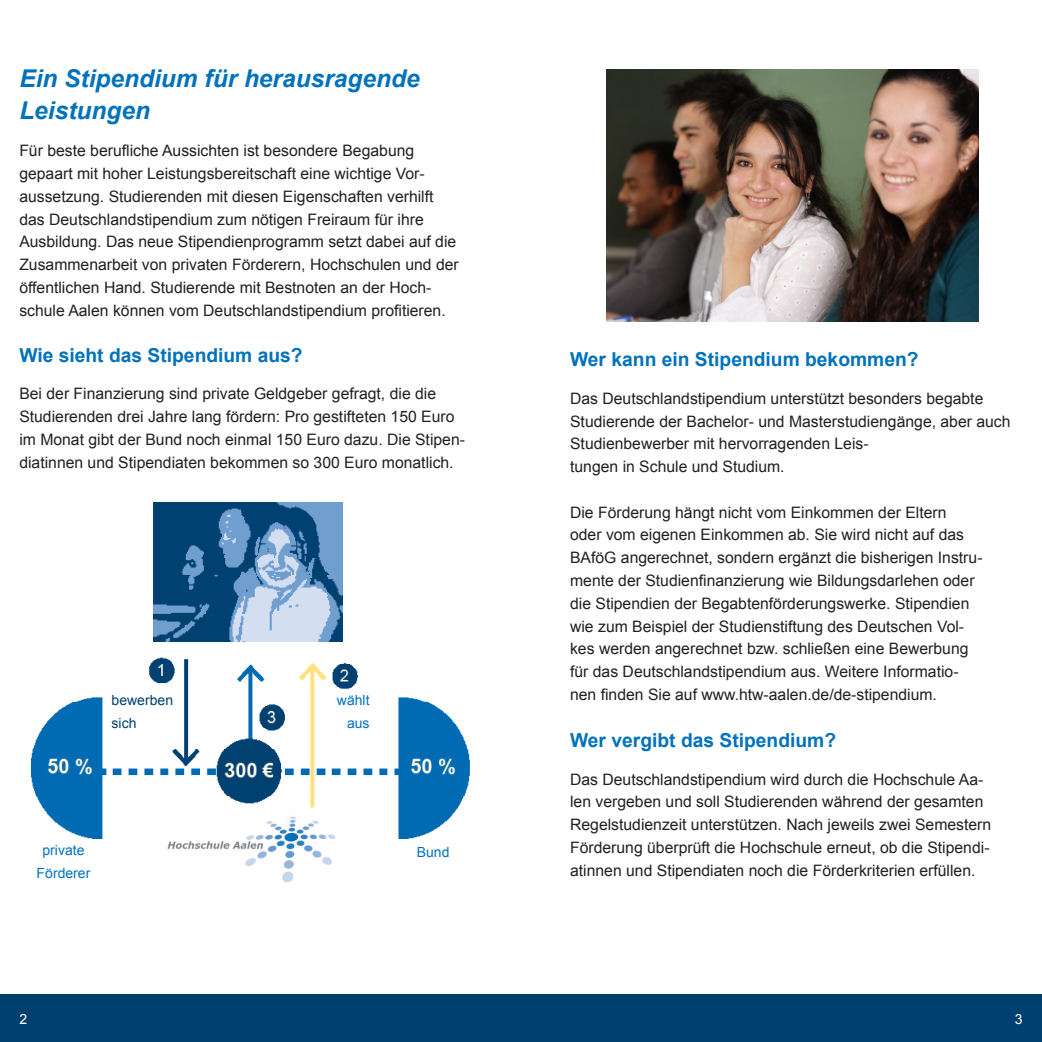
<style>
.page{position:relative;width:1042px;height:1042px;background:#fff}
.page>*{position:absolute;margin:0;border:0;box-sizing:border-box;transform-origin:0 0}
.Überschrift_innen{font:italic 700 24.5px/31.5px "Arial";color:#0072bc}
.Unterüberschrift_inn{font:700 19.25px "Arial";color:#0072bc}
.Fließtext_innen{font:15.75px/22.8px "Arial";color:#231f20}
.Fließtext_innen-2{font:14px/22.8px "Arial";color:#0072bc;text-align:center}
.Fließtext_innen-3{font:14px "Arial";color:#004071}
.t1{font:14px "Arial";color:#fff}
</style>
<div class="page">
<div style="left:0;top:995px;width:1042px;height:47px;background:#004071"></div>
<img style="left:31px;top:657px;width:439px;height:181px">
<img style="left:154px;top:502px;width:188px;height:139px">
<img style="left:158px;top:814px;width:186px;height:69px">
<img style="left:606px;top:69px;width:373px;height:252px">
<p class="Überschrift_innen" style="left:19px;top:64px;width:402px">Ein Stipendium für herausragende<br>Leistungen</p>
<p class="Fließtext_innen" style="left:19px;top:140px;width:441px">Für beste berufliche Aussichten ist besondere Begabung gepaart mit hoher Leistungsbereitschaft eine wichtige Vor&shy;aussetzung. Studierenden mit diesen Eigenschaften verhilft das Deutschlandstipendium zum nötigen Freiraum für ihre Ausbildung. Das neue Stipendienprogramm setzt dabei auf die Zusammenarbeit von privaten Förderern, Hochschulen und der öffentlichen Hand. Studierende mit Bestnoten an der Hoch&shy;schule Aalen können vom Deutschlandstipendium profitieren.</p>
<p class="Unterüberschrift_inn" style="left:19px;top:342px;width:285px">Wie sieht das Stipendium aus?</p>
<p class="Fließtext_innen" style="left:19px;top:382px;width:447px">Bei der Finanzierung sind private Geldgeber gefragt, die die Studierenden drei Jahre lang fördern: Pro gestifteten 150 Euro im Monat gibt der Bund noch einmal 150 Euro dazu. Die Stipen&shy;diatinnen und Stipendiaten bekommen so 300 Euro monatlich.</p>
<p class="Fließtext_innen-3" style="left:112px;top:691px;width:63px">bewerben</p>
<p class="Fließtext_innen-3" style="left:112px;top:714px;width:26px">sich</p>
<p class="Fließtext_innen-2" style="left:337px;top:689px;width:34px">wählt</p>
<p class="Fließtext_innen-2" style="left:347px;top:712px;width:24px">aus</p>
<p class="Fließtext_innen-2" style="left:37px;top:839px;width:55px">private<br>Förderer</p>
<p class="Fließtext_innen-2" style="left:417px;top:840px;width:34px">Bund</p>
<p class="Unterüberschrift_inn" style="left:570px;top:347px;width:350px">Wer kann ein Stipendium bekommen?</p>
<p class="Fließtext_innen" style="left:570px;top:387px;width:442px">Das Deutschlandstipendium unterstützt besonders begabte<br>Studierende der Bachelor- und Masterstudiengänge, aber auch</p>
<p class="Fließtext_innen" style="left:570px;top:433px;width:300px">Studienbewerber mit hervorragenden Leis&shy;tungen in Schule und Studium.</p>
<p class="Fließtext_innen" style="left:570px;top:501px;width:414px">Die Förderung hängt nicht vom Einkommen der Eltern<br>oder vom eigenen Einkommen ab. Sie wird nicht auf das BAföG angerechnet, sondern ergänzt die bisherigen Instru&shy;mente der Studienfinanzierung wie Bildungsdarlehen oder die Stipendien der Begabtenförderungswerke. Stipendien wie zum Beispiel der Studienstiftung des Deutschen Vol&shy;kes werden angerechnet bzw. schließen eine Bewerbung für das Deutschlandstipendium aus. Weitere Informatio&shy;nen finden Sie auf www.htw-aalen.de/de-stipendium.</p>
<p class="Unterüberschrift_inn" style="left:570px;top:727px;width:267px">Wer vergibt das Stipendium?</p>
<p class="Fließtext_innen" style="left:570px;top:768px;width:423px">Das Deutschlandstipendium wird durch die Hochschule Aa&shy;len vergeben und soll Studierenden während der gesamten Regelstudienzeit unterstützen. Nach jeweils zwei Semestern Förderung überprüft die Hochschule erneut, ob die Stipendi&shy;atinnen und Stipendiaten noch die Förderkriterien erfüllen.</p>
<p class="t1" style="left:19px;top:1009px;width:9px">2</p>
<p class="t1" style="left:1015px;top:1009px;width:9px">3</p>
</div>
